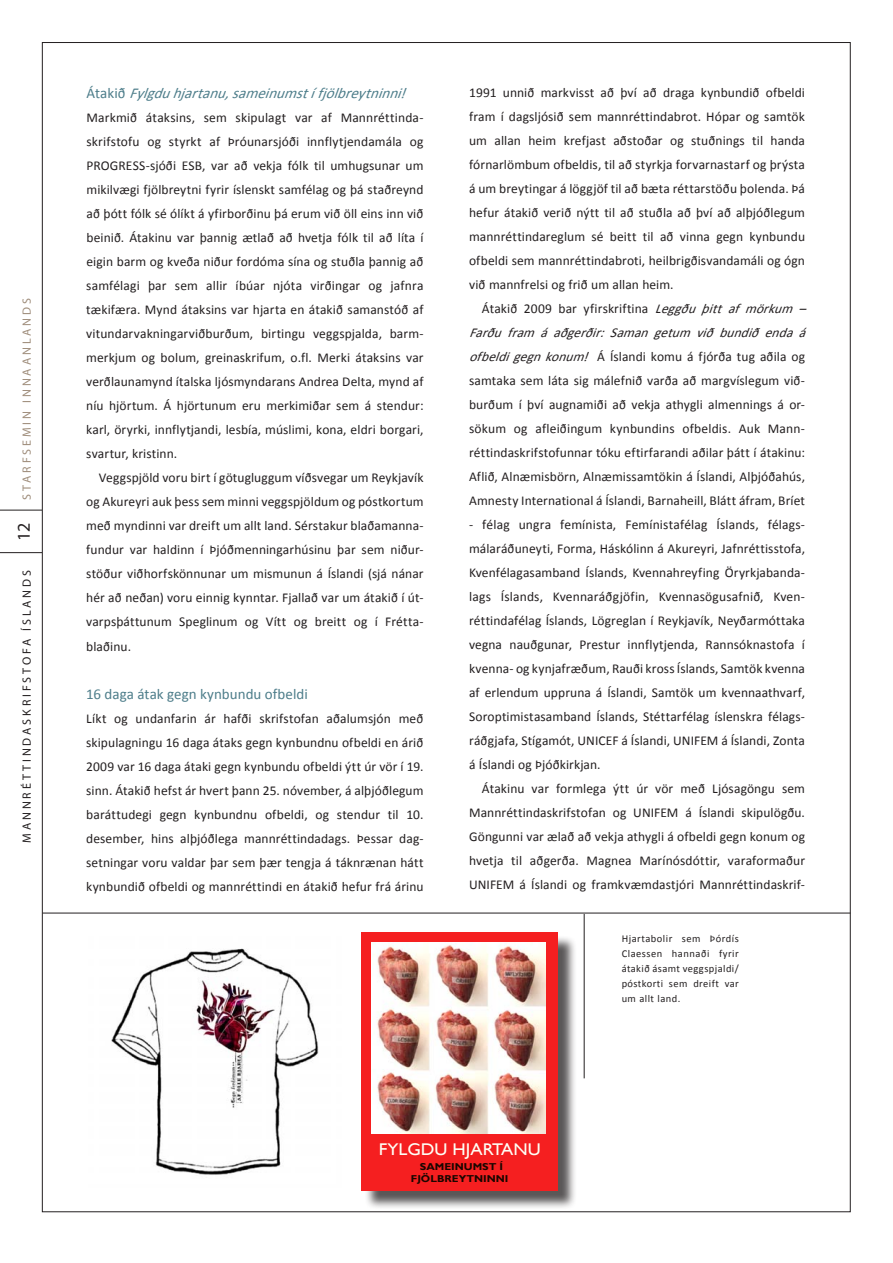
<style>
.page{position:relative;width:893px;height:1263px;background:#fff}
.page>*{position:absolute;margin:0;border:0;box-sizing:border-box;transform-origin:0 0}
.t1{font:18px "Myriad Pro";color:#231f20}
.t2{font:16.95px "Gill Sans";color:#fefff5;scale:1.08 1}
.t3{font:italic 15px "Calibri";color:#4d7d8a}
.t4{font:15px "Calibri";color:#4d7d8a}
.t5{font:13.5px/24px "Calibri";letter-spacing:.005em;color:#231f20;text-align:justify}
.t6{font:12px "Myriad Pro";letter-spacing:.24em;color:#231f20}
.t7{font:12px "Myriad Pro";letter-spacing:.24em;color:#9f8d7b}
.t8{font:10.5px/15px "Calibri";letter-spacing:.04em;color:#231f20;text-align:justify}
.t9{font:700 10.05px/12px "Gill Sans";color:#1a0600;text-align:center;scale:1.08 1}
.s1{font-style:normal}
.s2{font-style:italic}
</style>
<div class="page">
<svg style="left:0;top:510px;width:42px;height:43px"></svg>
<div style="left:364px;top:935px;width:219px;height:281px;background:#231f20;opacity:.75"></div>
<div style="left:361px;top:932px;width:197px;height:259px;background:#f51f20"></div>
<img style="left:371px;top:942px;width:175px;height:192px">
<img style="left:111px;top:948px;width:208px;height:227px">
<hr style="left:584px;top:914px;width:1px;height:164px;background:#231f20">
<hr style="left:43px;top:913px;width:807px;height:1px;background:#231f20">
<p class="t7" style="left:19px;top:397px;width:101px;rotate:-90deg">nnaanlands</p>
<p class="t7" style="left:19px;top:425px;width:15px;rotate:-90deg">in</p>
<p class="t7" style="left:19px;top:491px;width:52px;rotate:-90deg">tarfse</p>
<h1 class="t1" style="left:13px;top:541px;width:20px;rotate:-90deg">12</h1>
<p class="t6" style="left:19px;top:843px;width:274px;rotate:-90deg">Mannréttindaskrifstofa Íslands</p>
<p class="t3" style="left:87px;top:84px;width:327px"><span class="s1">Á t a k i ð</span> Fylgduhjartanu,sameinumstífjölbreytninni!</p>
<p class="t5" style="left:86px;top:106px;width:339px">Markmið átaksins, sem skipulagt var af Mannréttinda&shy;skrifstofu og styrkt af Þróunarsjóði innflytjendamála og PROGRESS-sjóði ESB, var að vekja fólk til umhugsunar um mikilvægi fjölbreytni fyrir íslenskt samfélag og þá staðreynd að þótt fólk sé ólíkt á yfirborðinu þá erum við öll eins inn við beinið. Átakinu var þannig ætlað að hvetja fólk til að líta í eigin barm og kveða niður fordóma sína og stuðla þannig að samfélagi þar sem allir íbúar njóta virðingar og jafnra tækifæra. Mynd átaksins var hjarta en átakið samanstóð af vitundarvakningarviðburðum, birtingu veggspjalda, barm&shy;merkjum og bolum, greinaskrifum, o.fl. Merki átaksins var verðlaunamynd ítalska ljósmyndarans Andrea Delta, mynd af níu hjörtum. Á hjörtunum eru merkimiðar sem á stendur: karl, öryrki, innflytjandi, lesbía, múslimi, kona, eldri borgari, svartur, kristinn.</p>
<p class="t5" style="left:86px;top:466px;width:339px;text-indent:13px">Veggspjöld voru birt í götugluggum víðsvegar um Reykjavík og Akureyri auk þess sem minni veggspjöldum og póstkortum með myndinni var dreift um allt land. Sérstakur blaðamanna&shy;fundur var haldinn í Þjóðmenningarhúsinu þar sem niður&shy;stöður viðhorfskönnunar um mismunun á Íslandi (sjá nánar hér að neðan) voru einnig kynntar. Fjallað var um átakið í út&shy;varpsþáttunum Speglinum og Vítt og breitt og í Frétta&shy;blaðinu.</p>
<p class="t4" style="left:86px;top:684px;width:223px">16 daga átak gegn kynbundu ofbeldi</p>
<p class="t5" style="left:86px;top:706px;width:339px">Líkt og undanfarin ár hafði skrifstofan aðalumsjón með skipulagningu 16 daga átaks gegn kynbundnu ofbeldi en árið 2009 var 16 daga átaki gegn kynbundu ofbeldi ýtt úr vör í 19. sinn. Átakið hefst ár hvert þann 25. nóvember, á alþjóðlegum baráttudegi gegn kynbundnu ofbeldi, og stendur til 10. desember, hins alþjóðlega mannréttindadags. Þessar dag&shy;setningar voru valdar þar sem þær tengja á táknrænan hátt kynbundið ofbeldi og mannréttindi en átakið hefur frá árinu</p>
<p class="t5" style="left:469px;top:81px;width:337px">1991 unnið markvisst að því að draga kynbundið ofbeldi fram í dagsljósið sem mannréttindabrot. Hópar og samtök um allan heim krefjast aðstoðar og stuðnings til handa fórnarlömbum ofbeldis, til að styrkja forvarnastarf og þrýsta á um breytingar á löggjöf til að bæta réttarstöðu þolenda. Þá hefur átakið verið nýtt til að stuðla að því að alþjóðlegum mannréttindareglum sé beitt til að vinna gegn kynbundu ofbeldi sem mannréttindabroti, heilbrigðisvandamáli og ógn við mannfrelsi og frið um allan heim.</p>
<p class="t5" style="left:469px;top:297px;width:344px;text-align:left;text-indent:13px">Átakið 2009 bar yfirskriftina <span class="s2">Leggðuþittafmörkum– Farðuframáaðgerðir: Samangetumviðbundiðendaá ofbeldigegnkonum!</span> Á Íslandi komu á fjórða tug aðila og samtaka sem láta sig málefnið varða að margvíslegum við&shy;burðum í því augnamiði að vekja athygli almennings á or&shy;sökum og afleiðingum kynbundins ofbeldis. Auk Mann&shy;réttindaskrifstofunnar tóku eftirfarandi aðilar þátt í átakinu:<br>Aflið, Alnæmisbörn, Alnæmissamtökin á Íslandi, Alþjóðahús, Amnesty International á Íslandi, Barnaheill, Blátt áfram, Bríet</p>
<p class="t5" style="left:469px;top:513px;width:337px">- félag ungra femínista, Femínistafélag Íslands, félags&shy;málaráðuneyti, Forma, Háskólinn á Akureyri, Jafnréttisstofa, Kvenfélagasamband Íslands, Kvennahreyfing Öryrkjabanda&shy;lags Íslands, Kvennaráðgjöfin, Kvennasögusafnið, Kven&shy;réttindafélag Íslands, Lögreglan í Reykjavík, Neyðarmóttaka vegna nauðgunar, Prestur innflytjenda, Rannsóknastofa í kvenna- og kynjafræðum, Rauði kross Íslands, Samtök kvenna af erlendum uppruna á Íslandi, Samtök um kvennaathvarf, Soroptimistasamband Íslands, Stéttarfélag íslenskra félags&shy;ráðgjafa, Stígamót, UNICEF á Íslandi, UNIFEM á Íslandi, Zonta á Íslandi og Þjóðkirkjan.</p>
<p class="t5" style="left:469px;top:777px;width:337px;text-indent:13px">Átakinu var formlega ýtt úr vör með Ljósagöngu sem Mannréttindaskrifstofan og UNIFEM á Íslandi skipulögðu.<br>Göngunni var ælað að vekja athygli á ofbeldi gegn konum og hvetja til aðgerða. Magnea Marínósdóttir, varaformaður UNIFEM á Íslandi og framkvæmdastjóri Mannréttindaskrif-</p>
<p class="t8" style="left:622px;top:931px;width:119px">Hjartabolir sem Þórdís Claessen hannaði fyrir átakið ásamt veggspjaldi/ póstkorti sem dreift var um allt land.</p>
<p class="t2" style="left:379px;top:1139px;width:151px">FYLGDU HJARTANU</p>
<p class="t9" style="left:411px;top:1161px;width:92px">SAMEINUMST Í<br>FJÖLBREYTNINNI</p>
</div>
